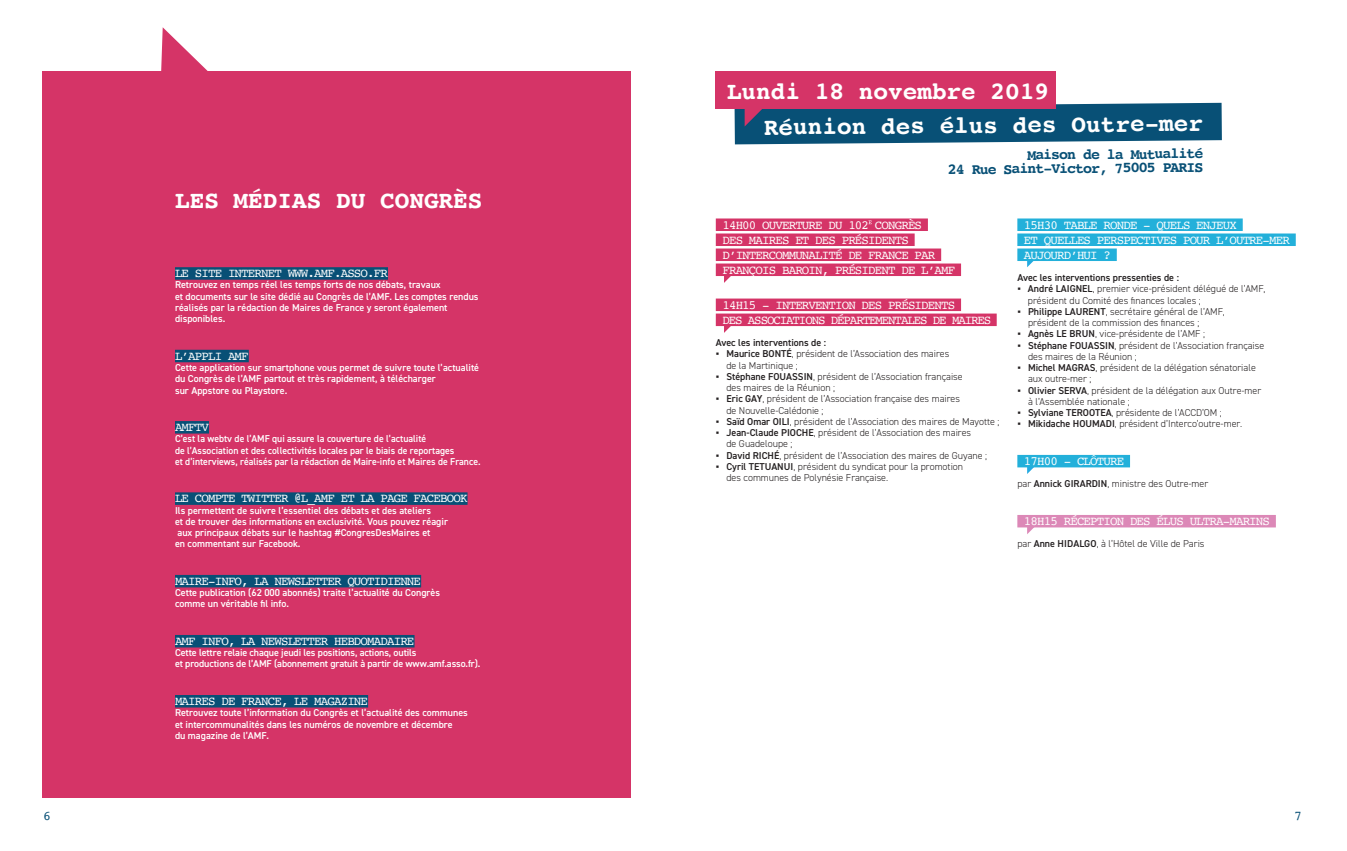
<style>
.page{position:relative;width:1347px;height:851px;background:#fff}
.page>*{position:absolute;margin:0;border:0;box-sizing:border-box;transform-origin:0 0}
.t1{font:700 24.38px/33.8px "Courier";color:#fff}
.t2{font:700 15px/14.1px "Courier";letter-spacing:-.07em;color:#085076;text-align:right}
.t3{font:13.12px "Courier";color:#085076}
.t4{font:12.5px/15px "Courier";letter-spacing:-.07em;color:#fff}
.t5{font:12.5px/15px "Courier";letter-spacing:-.09em;color:#fff}
.t6{font:300 10px/11.2px "DIN2014";color:#231f20}
.t7{font:600 10px/11.2px "DIN2014";color:#fff}
.t8{font:600 10px "DIN2014";color:#231f20}
.s1{font-family:"Arial";font-weight:400}
.s2{font-weight:600}
</style>
<div class="page">
<div style="left:42px;top:71px;width:588px;height:726px;background:#d53467"></div>
<div style="left:716px;top:71px;width:339px;height:37px;background:#d53467"></div>
<svg style="left:734px;top:101px;width:487px;height:43px"></svg>
<svg style="left:724px;top:276px;width:7px;height:7px"></svg>
<svg style="left:724px;top:326px;width:7px;height:7px"></svg>
<svg style="left:1027px;top:261px;width:7px;height:6px"></svg>
<svg style="left:1027px;top:467px;width:7px;height:7px"></svg>
<svg style="left:1027px;top:527px;width:7px;height:7px"></svg>
<div style="left:716px;top:218px;width:212px;height:13px;background:#d53467"></div>
<div style="left:716px;top:233px;width:198px;height:13px;background:#d53467"></div>
<div style="left:716px;top:248px;width:225px;height:13px;background:#d53467"></div>
<div style="left:716px;top:263px;width:245px;height:13px;background:#d53467"></div>
<div style="left:716px;top:298px;width:245px;height:13px;background:#d53467"></div>
<div style="left:716px;top:313px;width:280px;height:13px;background:#d53467"></div>
<div style="left:1017px;top:218px;width:225px;height:13px;background:#23b0da"></div>
<div style="left:1017px;top:233px;width:278px;height:13px;background:#23b0da"></div>
<div style="left:1017px;top:248px;width:99px;height:13px;background:#23b0da"></div>
<div style="left:1017px;top:455px;width:113px;height:12px;background:#23b0da"></div>
<div style="left:1017px;top:515px;width:258px;height:12px;background:#dc88b7"></div>
<div style="left:175px;top:267px;width:213px;height:13px;background:#085076"></div>
<div style="left:175px;top:350px;width:74px;height:12px;background:#085076"></div>
<div style="left:175px;top:421px;width:34px;height:12px;background:#085076"></div>
<div style="left:175px;top:492px;width:292px;height:13px;background:#085076"></div>
<div style="left:175px;top:575px;width:246px;height:12px;background:#085076"></div>
<div style="left:175px;top:635px;width:239px;height:12px;background:#085076"></div>
<div style="left:175px;top:695px;width:193px;height:12px;background:#085076"></div>
<svg style="left:161px;top:27px;width:47px;height:44px"></svg>
<h1 class="t1" style="left:764px;top:73px;width:441px;text-indent:-37px">Lundi 18 novembre 2019<br>Réunion des élus des Outre-mer</h1>
<h1 class="t1" style="left:175px;top:182px;width:309px">LES MÉDIAS DU CONGRÈS</h1>
<p class="t4" style="left:175px;top:265px;width:214px">LE SITE INTERNET WWW.AMF.ASSO.FR</p>
<p class="t7" style="left:175px;top:279px;width:305px">Retrouvez en temps réel les temps forts de nos débats, travaux<br>et documents sur le site dédié au Congrès de l’AMF. Les comptes rendus réalisés par la rédaction de Maires de France y seront également disponibles.</p>
<p class="t4" style="left:175px;top:348px;width:75px">L’APPLI AMF</p>
<p class="t7" style="left:175px;top:361px;width:306px">Cette application sur smartphone vous permet de suivre toute l’actualité du Congrès de l’AMF partout et très rapidement, à télécharger<br>sur Appstore ou Playstore.</p>
<p class="t4" style="left:175px;top:419px;width:35px">AMFTV</p>
<p class="t7" style="left:175px;top:433px;width:307px">C’est la webtv de l’AMF qui assure la couverture de l’actualité<br>de l’Association et des collectivités locales par le biais de reportages<br>et d’interviews, réalisés par la rédaction de Maire-info et Maires de France.</p>
<p class="t4" style="left:175px;top:490px;width:294px">LE COMPTE TWITTER @L_AMF ET LA PAGE FACEBOOK</p>
<p class="t7" style="left:175px;top:504px;width:274px">Ils permettent de suivre l’essentiel des débats et des ateliers<br>et de trouver des informations en exclusivité. Vous pouvez réagir aux principaux débats sur le hashtag #CongresDesMaires et<br>en commentant sur Facebook.</p>
<p class="t4" style="left:175px;top:573px;width:248px">MAIRE-INFO, LA NEWSLETTER QUOTIDIENNE</p>
<p class="t7" style="left:175px;top:586px;width:267px">Cette publication (62 000 abonnés) traite l’actualité du Congrès comme un véritable fil info.</p>
<p class="t4" style="left:175px;top:633px;width:241px">AMF INFO, LA NEWSLETTER HEBDOMADAIRE</p>
<p class="t7" style="left:175px;top:646px;width:307px">Cette lettre relaie chaque jeudi les positions, actions, outils<br>et productions de l’AMF (abonnement gratuit à partir de www.amf.asso.fr).</p>
<p class="t4" style="left:175px;top:693px;width:195px">MAIRES DE FRANCE, LE MAGAZINE</p>
<p class="t7" style="left:175px;top:706px;width:294px">Retrouvez toute l’information du Congrès et l’actualité des communes et intercommunalités dans les numéros de novembre et décembre<br>du magazine de l’AMF.</p>
<h2 class="t2" style="left:948px;top:146px;width:257px">Maison de la Mutualité<br>24 Rue Saint-Victor, 75005 PARIS</h2>
<p class="t4" style="left:722px;top:217px;width:234px">14H00 OUVERTURE DU 102 CONGRÈS<br>DES MAIRES ET DES PRÉSIDENTS<br>D’INTERCOMMUNALITÉ DE FRANCE PAR<br>FRANÇOIS BAROIN, PRÉSIDENT DE L’AMF</p>
<p class="t5" style="left:722px;top:297px;width:270px">14H15 - INTERVENTION DES PRÉSIDENTS<br>DES ASSOCIATIONS DÉPARTEMENTALES DE MAIRES</p>
<p class="t8" style="left:716px;top:336px;width:112px">Avec les interventions de :</p>
<p class="t6" style="left:726px;top:348px;width:224px;text-indent:-11px"><span class="s1">▪</span> <span class="s2">Maurice BONTÉ</span>, président de l’Association des maires de la Martinique ;</p>
<p class="t6" style="left:726px;top:371px;width:238px;text-indent:-11px"><span class="s1">▪</span> <span class="s2">Stéphane FOUASSIN</span>, président de l’Association française des maires de la Réunion ;</p>
<p class="t6" style="left:726px;top:393px;width:235px;text-indent:-11px"><span class="s1">▪</span> <span class="s2">Eric GAY</span>, président de l’Association française des maires de Nouvelle-Calédonie ;</p>
<p class="t6" style="left:716px;top:416px;width:285px"><span class="s1">▪</span> <span class="s2">Saïd Omar OILI</span>, président de l’Association des maires de Mayotte ;</p>
<p class="t6" style="left:726px;top:427px;width:246px;text-indent:-11px"><span class="s1">▪</span> <span class="s2">Jean-Claude PIOCHE</span>, président de l’Association des maires de Guadeloupe ;</p>
<p class="t6" style="left:716px;top:449px;width:273px"><span class="s1">▪</span> <span class="s2">David RICHÉ</span>, président de l’Association des maires de Guyane ;</p>
<p class="t6" style="left:726px;top:461px;width:238px;text-indent:-11px"><span class="s1">▪</span> <span class="s2">Cyril TETUANUI</span>, président du syndicat pour la promotion des communes de Polynésie Française.</p>
<p class="t4" style="left:1024px;top:217px;width:267px">15H30 TABLE RONDE - QUELS ENJEUX<br>ET QUELLES PERSPECTIVES POUR L’OUTRE-MER<br>AUJOURD’HUI ?</p>
<p class="t8" style="left:1017px;top:271px;width:163px">Avec les interventions pressenties de :</p>
<p class="t6" style="left:1028px;top:283px;width:239px;text-indent:-11px"><span class="s1">▪</span> <span class="s2">André LAIGNEL</span>, premier vice-président délégué de l’AMF, président du Comité des finances locales ;</p>
<p class="t6" style="left:1028px;top:306px;width:198px;text-indent:-11px"><span class="s1">▪</span> <span class="s2">Philippe LAURENT</span>, secrétaire général de l’AMF, président de la commission des finances ;</p>
<p class="t6" style="left:1017px;top:328px;width:189px"><span class="s1">▪</span> <span class="s2">Agnès LE BRUN</span>, vice-présidente de l’AMF ;</p>
<p class="t6" style="left:1028px;top:339px;width:238px;text-indent:-11px"><span class="s1">▪</span> <span class="s2">Stéphane FOUASSIN</span>, président de l’Association française des maires de la Réunion ;</p>
<p class="t6" style="left:1028px;top:362px;width:229px;text-indent:-11px"><span class="s1">▪</span> <span class="s2">Michel MAGRAS</span>, président de la délégation sénatoriale aux outre-mer ;</p>
<p class="t6" style="left:1028px;top:384px;width:235px;text-indent:-11px"><span class="s1">▪</span> <span class="s2">Olivier SERVA</span>, président de la délégation aux Outre-mer à l’Assemblée nationale ;</p>
<p class="t6" style="left:1017px;top:407px;width:206px"><span class="s1">▪</span> <span class="s2">Sylviane TEROOTEA</span>, présidente de l’ACCD’OM ;</p>
<p class="t6" style="left:1017px;top:418px;width:226px"><span class="s1">▪</span> <span class="s2">Mikidache HOUMADI</span>, président d’Interco’outre-mer.</p>
<p class="t4" style="left:1024px;top:453px;width:102px">17H00 - CLÔTURE</p>
<p class="t6" style="left:1017px;top:478px;width:192px">par <span class="s2">Annick GIRARDIN</span>, ministre des Outre-mer</p>
<p class="t4" style="left:1024px;top:513px;width:248px">18H15 RÉCEPTION DES ÉLUS ULTRA-MARINS</p>
<p class="t6" style="left:1017px;top:538px;width:189px">par <span class="s2">Anne HIDALGO</span>, à l’Hôtel de Ville de Paris</p>
<h3 class="t3" style="left:43px;top:805px;width:9px">6</h3>
<h3 class="t3" style="left:1294px;top:805px;width:9px">7</h3>
</div>
